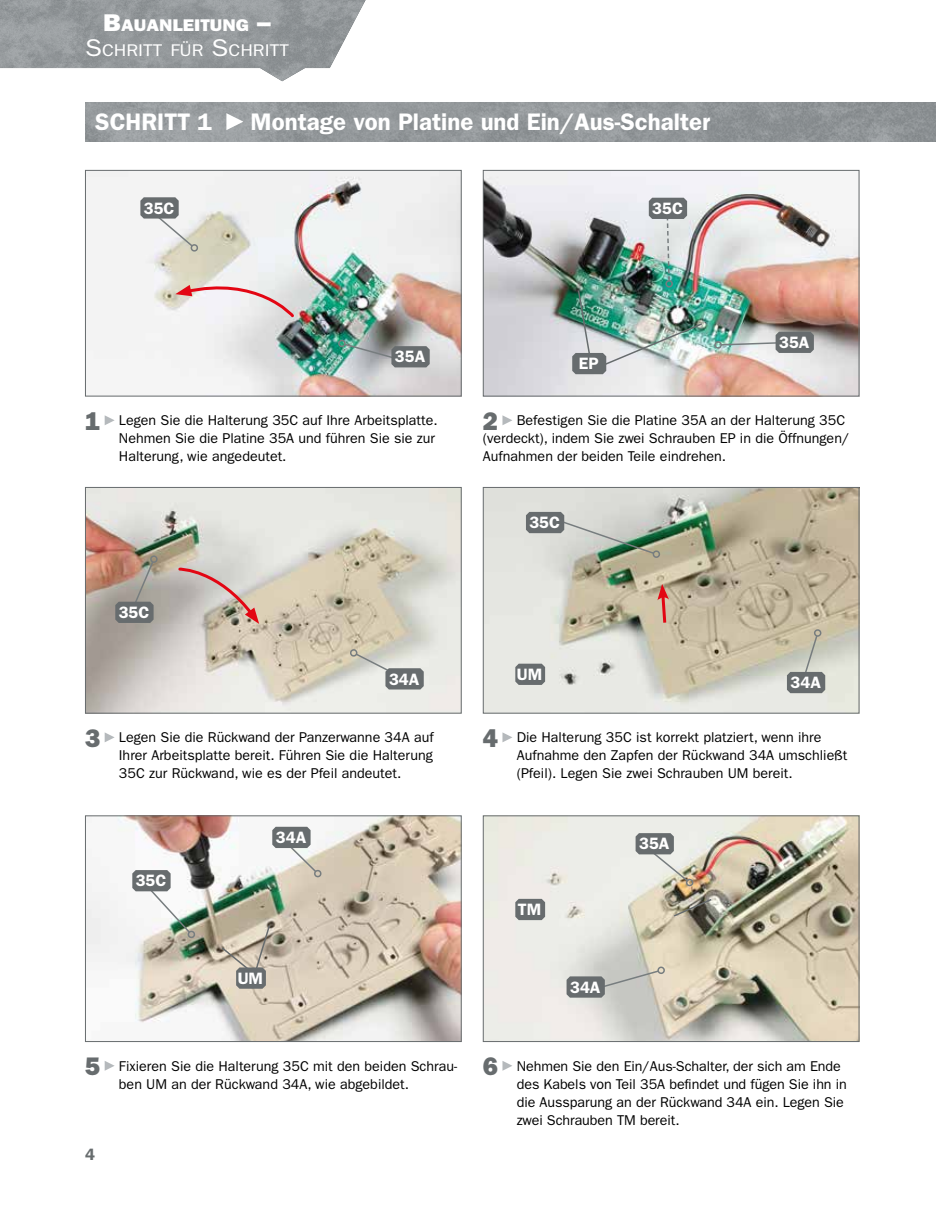
<style>
.page{position:relative;width:936px;height:1212px;background:#fff}
.page>*{position:absolute;margin:0;border:0;box-sizing:border-box;transform-origin:0 0}
.t1{font:25.5px "ITC Franklin Gothic Std Hvy";color:#676c6e}
.t2{font:600 24px "ITC Franklin Gothic Std";color:#fff}
.t3{font:16.95px "ITC Franklin Gothic Std";color:#fff;scale:1.12 1}
.t4{font:16.95px "ITC Franklin Gothic Std Hvy";color:#fff;scale:1.12 1}
.t5{font:600 16.5px "ITC Franklin Gothic Std";color:#fff}
.t6{font:600 16.5px "ITC Franklin Gothic Std";color:#676c6e}
.t7{font:14.25px/18px "ITC Franklin Gothic Std";color:#000}
.s1{font-size:24.3px}
.s2{font-family:"ITC Franklin Gothic Std Hvy";font-size:25.5px;color:#676c6e}
</style>
<div class="page">
<img style="left:0;top:0;width:366px;height:81px">
<img style="left:85px;top:102px;width:850px;height:39px">
<svg style="left:226px;top:113px;width:17px;height:17px"></svg>
<img style="left:87px;top:172px;width:372px;height:222px">
<div style="left:85px;top:170px;width:376px;height:226px;border:1px solid #676c6e"></div>
<img style="left:485px;top:172px;width:372px;height:222px">
<div style="left:483px;top:170px;width:376px;height:226px;border:1px solid #676c6e"></div>
<svg style="left:105px;top:415px;width:10px;height:10px"></svg>
<svg style="left:502px;top:415px;width:10px;height:10px"></svg>
<img style="left:87px;top:489px;width:372px;height:222px">
<div style="left:85px;top:487px;width:376px;height:226px;border:1px solid #676c6e"></div>
<img style="left:485px;top:489px;width:372px;height:222px">
<div style="left:483px;top:487px;width:376px;height:226px;border:1px solid #676c6e"></div>
<svg style="left:105px;top:732px;width:10px;height:10px"></svg>
<svg style="left:502px;top:732px;width:10px;height:10px"></svg>
<img style="left:87px;top:817px;width:372px;height:223px">
<div style="left:85px;top:815px;width:376px;height:227px;border:1px solid #676c6e"></div>
<img style="left:485px;top:817px;width:372px;height:223px">
<div style="left:483px;top:815px;width:376px;height:227px;border:1px solid #676c6e"></div>
<svg style="left:105px;top:1061px;width:10px;height:10px"></svg>
<svg style="left:502px;top:1061px;width:10px;height:10px"></svg>
<div style="left:338px;top:339px;width:8px;height:9px;border:2px solid #777d7f;border-radius:3px"></div>
<svg style="left:343px;top:342px;width:86px;height:25px;background:#8d9697"></svg>
<svg style="left:348px;top:648px;width:75px;height:41px;background:#bebfb9"></svg>
<svg style="left:115px;top:554px;width:44px;height:69px;background:#998b82"></svg>
<svg style="left:140px;top:197px;width:60px;height:55px"></svg>
<div style="left:714px;top:341px;width:7px;height:8px;border:2px solid #777d7f;border-radius:50%"></div>
<svg style="left:719px;top:332px;width:94px;height:21px;background:#9caba9"></svg>
<svg style="left:672px;top:897px;width:41px;height:21px"></svg>
<svg style="left:175px;top:275px;width:120px;height:44px"></svg>
<div style="left:665px;top:280px;width:8px;height:8px;border:2px solid #777d7f;border-radius:50%"></div>
<img style="left:648px;top:198px;width:39px;height:84px">
<svg style="left:635px;top:833px;width:60px;height:54px;background:#c2c3bb"></svg>
<svg style="left:566px;top:966px;width:98px;height:32px;background:#b1b2ad"></svg>
<svg style="left:515px;top:899px;width:30px;height:21px"></svg>
<svg style="left:515px;top:664px;width:30px;height:21px"></svg>
<svg style="left:657px;top:584px;width:12px;height:42px"></svg>
<img style="left:572px;top:289px;width:131px;height:85px">
<svg style="left:177px;top:566px;width:82px;height:58px;background:#c7b4ad"></svg>
<svg style="left:786px;top:628px;width:39px;height:65px;background:#aaaa9e"></svg>
<svg style="left:526px;top:512px;width:135px;height:47px;background:#afb7ad"></svg>
<svg style="left:272px;top:827px;width:51px;height:51px"></svg>
<svg style="left:132px;top:870px;width:65px;height:68px"></svg>
<svg style="left:220px;top:924px;width:51px;height:65px;background:#b9b0a2"></svg>
<p class="t4" style="left:103px;top:15px;width:151px"><span class="s1">B</span>AUANLEITUNG <span class="s1">–</span></p>
<p class="t3" style="left:85px;top:41px;width:183px"><span class="s1">S</span>CHRITT FÜR <span class="s1">S</span>CHRITT</p>
<h2 class="t2" style="left:95px;top:108px;width:118px">SCHRITT 1</h2>
<h2 class="t2" style="left:250px;top:108px;width:461px">Montage von Platine und Ein/Aus-Schalter</h2>
<p class="t5" style="left:144px;top:198px;width:32px">35C</p>
<p class="t5" style="left:395px;top:347px;width:32px">35A</p>
<p class="t5" style="left:652px;top:199px;width:32px">35C</p>
<p class="t5" style="left:578px;top:354px;width:21px">EP</p>
<p class="t5" style="left:779px;top:333px;width:32px">35A</p>
<p class="t7" style="left:119px;top:412px;width:320px;text-indent:-34px"><span class="s2">1</span> Legen Sie die Halterung 35C auf Ihre Arbeitsplatte.<br>Nehmen Sie die Platine 35A und führen Sie sie zur<br>Halterung, wie angedeutet.</p>
<h1 class="t1" style="left:483px;top:406px;width:17px">2</h1>
<p class="t7" style="left:483px;top:412px;width:368px;text-indent:34px">Befestigen Sie die Platine 35A an der Halterung 35C (verdeckt), indem Sie zwei Schrauben EP in die Öffnungen/<br>Aufnahmen der beiden Teile eindrehen.</p>
<p class="t5" style="left:119px;top:602px;width:32px">35C</p>
<p class="t5" style="left:389px;top:669px;width:32px">34A</p>
<p class="t5" style="left:529px;top:513px;width:32px">35C</p>
<p class="t5" style="left:517px;top:664px;width:27px">UM</p>
<p class="t5" style="left:790px;top:673px;width:32px">34A</p>
<p class="t7" style="left:119px;top:729px;width:316px;text-align:justify;text-indent:-34px"><span class="s2">3</span> Legen Sie die Rückwand der Panzerwanne 34A auf Ihrer Arbeitsplatte bereit. Führen Sie die Halterung 35C zur Rückwand, wie es der Pfeil andeutet.</p>
<p class="t7" style="left:516px;top:729px;width:332px;text-indent:-34px"><span class="s2">4</span> Die Halterung 35C ist korrekt platziert, wenn ihre<br>Aufnahme den Zapfen der Rückwand 34A umschließt (Pfeil). Legen Sie zwei Schrauben UM bereit.</p>
<p class="t5" style="left:136px;top:871px;width:32px">35C</p>
<p class="t5" style="left:276px;top:828px;width:32px">34A</p>
<p class="t5" style="left:238px;top:968px;width:27px">UM</p>
<p class="t5" style="left:518px;top:900px;width:25px">TM</p>
<p class="t5" style="left:570px;top:977px;width:32px">34A</p>
<p class="t5" style="left:639px;top:834px;width:32px">35A</p>
<p class="t7" style="left:119px;top:1057px;width:340px;text-indent:-34px"><span class="s2">5</span> Fixieren Sie die Halterung 35C mit den beiden Schrau&shy;ben UM an der Rückwand 34A, wie abgebildet.</p>
<p class="t7" style="left:516px;top:1057px;width:331px;text-indent:-34px"><span class="s2">6</span> Nehmen Sie den Ein/Aus-Schalter, der sich am Ende des Kabels von Teil 35A befindet und fügen Sie ihn in die Aussparung an der Rückwand 34A ein. Legen Sie zwei Schrauben TM bereit.</p>
<p class="t6" style="left:85px;top:1144px;width:11px">4</p>
</div>
